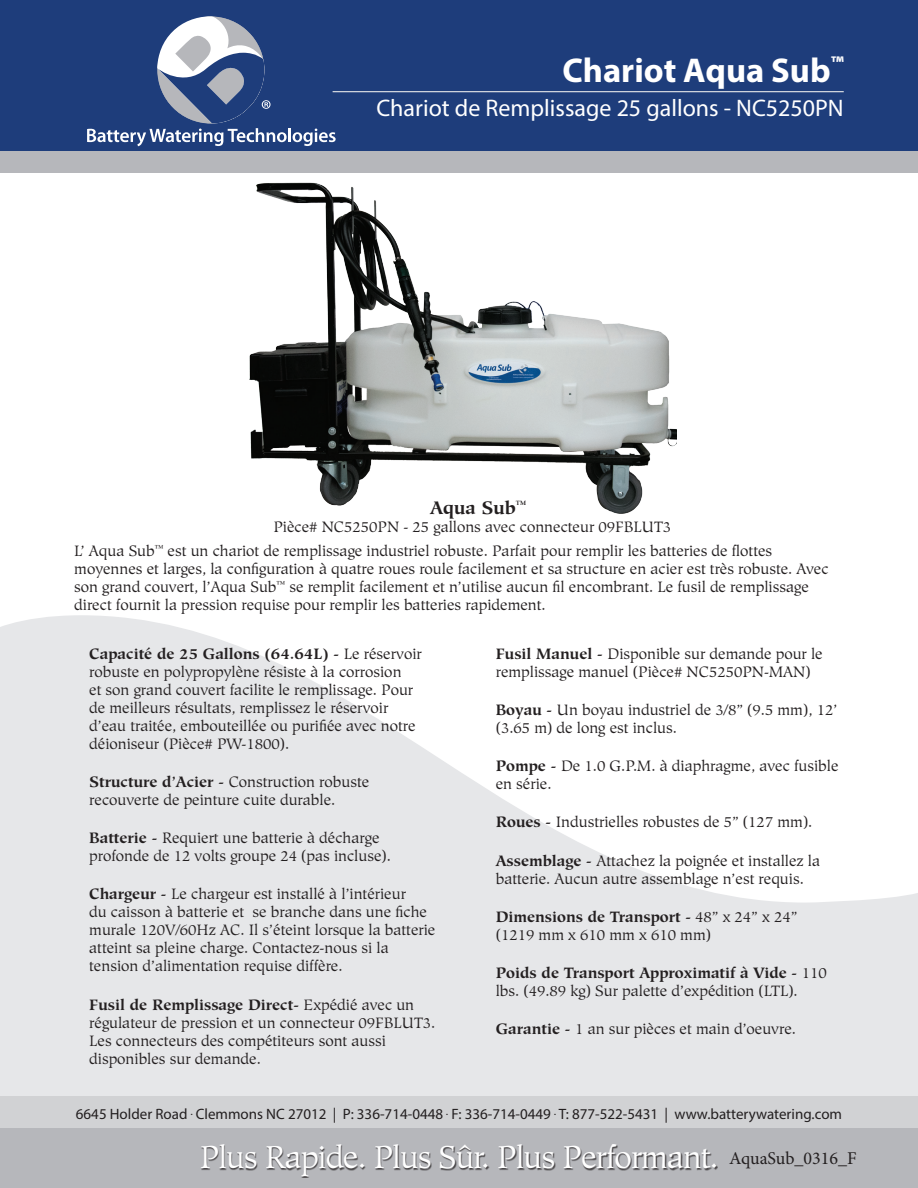
<style>
.page{position:relative;width:918px;height:1188px;background:#fff}
.page>*{position:absolute;margin:0;border:0;box-sizing:border-box;transform-origin:0 0}
.t1{font:700 34.5px "Myriad Pro";color:#fff}
.t2{font:31.5px "Hiroshige";letter-spacing:-.03em;color:#fff}
.t3{font:24px "Myriad Pro";color:#fff}
.t4{font:18px "Minion Pro";color:#231f20}
.t5{font:700 18px "Hiroshige Std";color:#231f20}
.t6{font:15px/18px "Hiroshige Std";color:#231f20}
.t7{font:15px "Myriad Pro";color:#231f20}
.s1{font-weight:700}
</style>
<div class="page">
<svg style="left:0;top:615px;width:918px;height:481px;fill:#e6e7e9"></svg>
<div style="left:0;top:1096px;width:918px;height:40px;background:#d1d2d4"></div>
<div style="left:0;top:1129px;width:918px;height:59px;background:#b6b7bb"></div>
<div style="left:0;top:0;width:918px;height:154px;background:#1e3d7b"></div>
<hr style="left:288px;top:128px;width:3px;height:14px;background:#fff">
<svg style="left:293px;top:129px;width:43px;height:17px"></svg>
<svg style="left:87px;top:16px;width:200px;height:130px"></svg>
<hr style="left:333px;top:91px;width:511px;height:1px;background:#e6e7e9">
<div style="left:0;top:151px;width:918px;height:22px;background:#b6b7bb"></div>
<img style="left:249px;top:182px;width:427px;height:332px">
<div style="left:202px;top:1145px;width:516px;height:33px;background:#231f20;opacity:.75"></div>
<h1 class="t1" style="left:562px;top:48px;width:283px">Chariot Aqua Sub<sup>™</sup></h1>
<h3 class="t3" style="left:376px;top:94px;width:469px">Chariot de Remplissage 25 gallons - NC5250PN</h3>
<p class="t5" style="left:430px;top:497px;width:98px">Aqua Sub<sup>™</sup></p>
<p class="t6" style="left:273px;top:518px;width:399px">Pièce# NC5250PN - 25 gallons avec connecteur 09FBLUT3</p>
<p class="t6" style="left:74px;top:542px;width:756px">L’ Aqua Sub<sup>™</sup> est un chariot de remplissage industriel robuste. Parfait pour remplir les batteries de flottes moyennes et larges, la configuration à quatre roues roule facilement et sa structure en acier est très robuste. Avec son grand couvert, l’Aqua Sub<sup>™</sup> se remplit facilement et n’utilise aucun fil encombrant. Le fusil de remplissage direct fournit la pression requise pour remplir les batteries rapidement.</p>
<p class="t6" style="left:89px;top:645px;width:334px"><span class="s1">Capacité de 25 Gallons (64.64L) -</span> Le réservoir robuste en polypropylène résiste à la corrosion<br>et son grand couvert facilite le remplissage. Pour de meilleurs résultats, remplissez le réservoir d’eau traitée, embouteillée ou purifiée avec notre déioniseur (Pièce# PW-1800).</p>
<p class="t6" style="left:89px;top:773px;width:282px"><span class="s1">Structure d’Acier -</span> Construction robuste recouverte de peinture cuite durable.</p>
<p class="t6" style="left:89px;top:829px;width:303px"><span class="s1">Batterie -</span> Requiert une batterie à décharge profonde de 12 volts groupe 24 (pas incluse).</p>
<p class="t6" style="left:89px;top:885px;width:348px"><span class="s1">Chargeur -</span> Le chargeur est installé à l’intérieur<br>du caisson à batterie et se branche dans une fiche murale 120V/60Hz AC. Il s’éteint lorsque la batterie atteint sa pleine charge. Contactez-nous si la tension d’alimentation requise diffère.</p>
<p class="t6" style="left:89px;top:996px;width:348px"><span class="s1">Fusil de Remplissage Direct-</span> Expédié avec un régulateur de pression et un connecteur 09FBLUT3.<br>Les connecteurs des compétiteurs sont aussi disponibles sur demande.</p>
<p class="t6" style="left:496px;top:645px;width:328px"><span class="s1">Fusil Manuel -</span> Disponible sur demande pour le remplissage manuel (Pièce# NC5250PN-MAN)</p>
<p class="t6" style="left:496px;top:701px;width:343px"><span class="s1">Boyau -</span> Un boyau industriel de 3/8” (9.5 mm), 12’ (3.65 m) de long est inclus.</p>
<p class="t6" style="left:496px;top:757px;width:344px"><span class="s1">Pompe -</span> De 1.0 G.P.M. à diaphragme, avec fusible en série.</p>
<p class="t6" style="left:496px;top:813px;width:318px"><span class="s1">Roues -</span> Industrielles robustes de 5” (127 mm).</p>
<p class="t6" style="left:496px;top:852px;width:326px"><span class="s1">Assemblage -</span> Attachez la poignée et installez la batterie. Aucun autre assemblage n’est requis.</p>
<p class="t6" style="left:496px;top:908px;width:303px"><span class="s1">Dimensions de Transport -</span> 48” x 24” x 24” (1219 mm x 610 mm x 610 mm)</p>
<p class="t6" style="left:496px;top:964px;width:333px"><span class="s1">Poids de Transport Approximatif à Vide -</span> 110 lbs. (49.89 kg) Sur palette d’expédition (LTL).</p>
<p class="t6" style="left:496px;top:1020px;width:302px"><span class="s1">Garantie -</span> 1 an sur pièces et main d’oeuvre.</p>
<p class="t7" style="left:76px;top:1104px;width:768px">6645 Holder Road . Clemmons NC 27012 | P: 336-714-0448 . F: 336-714-0449 . T: 877-522-5431 | www.batterywatering.com</p>
<p class="t4" style="left:729px;top:1146px;width:129px">AquaSub_0316_F</p>
<h2 class="t2" style="left:199px;top:1139px;width:521px">Plus Rapide. Plus Sûr. Plus Performant.</h2>
</div>
